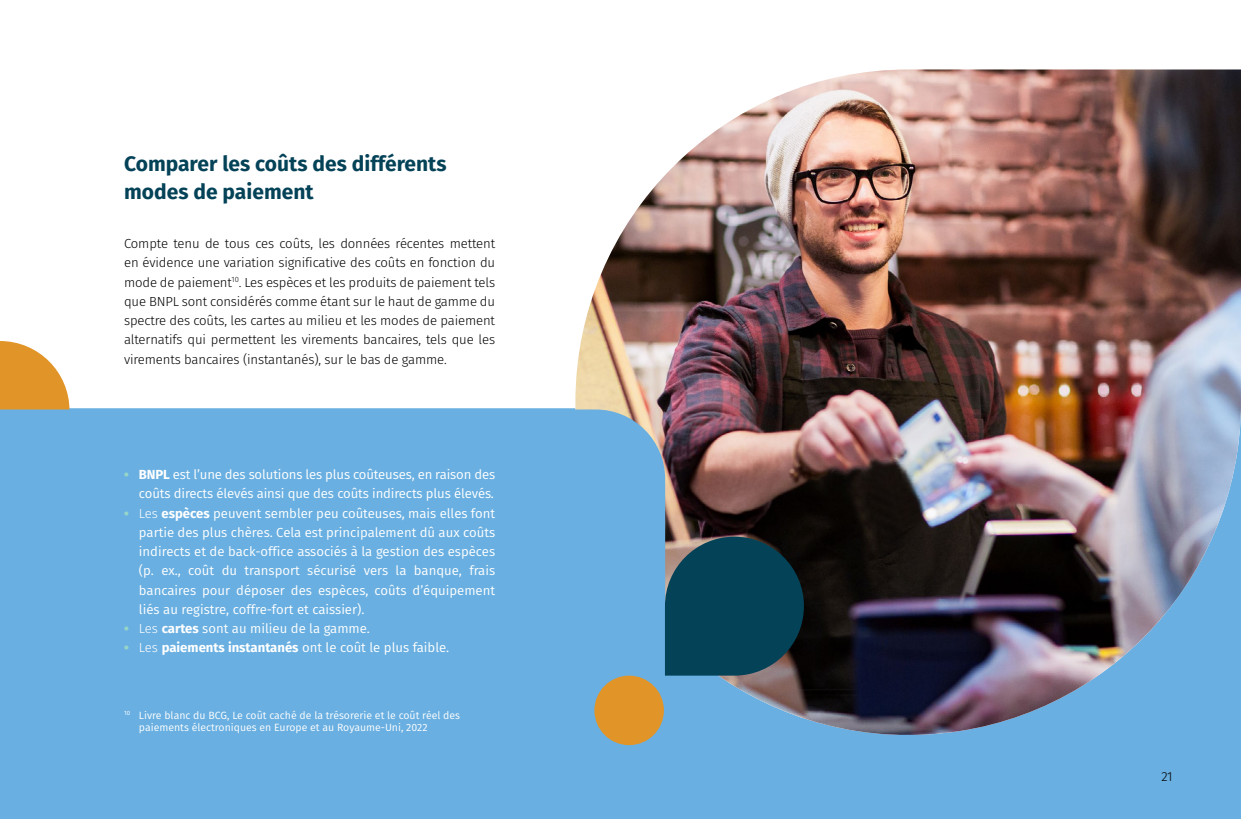
<style>
.page{position:relative;width:1241px;height:819px;background:#fff}
.page>*{position:absolute;margin:0;border:0;box-sizing:border-box;transform-origin:0 0}
.t1{font:700 21px/28px "Fira Sans";color:#044258}
.t2{font:13.12px/19.2px "Fira Sans";letter-spacing:-.01em;color:#fff;text-align:right}
.t3{font:300 13.12px/19.2px "Fira Sans";letter-spacing:-.01em;color:#000;text-align:justify}
.t4{font:10.5px/12.2px "Fira Sans";color:#fff}
.s1{font-weight:800;color:#97d5c9}
.s2{font-weight:700}
.s3{font-weight:300}
</style>
<div class="page">
<div style="left:69px;top:408px;width:1171px;height:411px;background:#69afe1"></div>
<img style="left:575px;top:69px;width:665px;height:666px">
<svg style="left:0;top:341px;width:69px;height:68px"></svg>
<div style="left:0;top:409px;width:665px;height:410px;background:#69afe1"></div>
<svg style="left:665px;top:536px;width:138px;height:139px;background:#124355"></svg>
<div style="left:594px;top:675px;width:69px;height:70px;background:#e19427;border-radius:50%"></div>
<h1 class="t1" style="left:124px;top:148px;width:324px">Comparer les coûts des différents modes de paiement</h1>
<p class="t3" style="left:124px;top:234px;width:372px">Compte tenu de tous ces coûts, les données récentes mettent en évidence une variation significative des coûts en fonction du mode de paiement<sup>10</sup>. Les espèces et les produits de paiement tels que BNPL sont considérés comme étant sur le haut de gamme du spectre des coûts, les cartes au milieu et les modes de paiement alternatifs qui permettent les virements bancaires, tels que les virements bancaires (instantanés), sur le bas de gamme.</p>
<p class="t2" style="left:124px;top:464px;width:372px"><span class="s1">•</span> <span class="s2">BNPL</span> est l’une des solutions les plus coûteuses, en raison des coûts directs élevés ainsi que des coûts indirects plus élevés.</p>
<p class="t2" style="left:139px;top:503px;width:357px;text-align:justify;text-indent:-15px"><span class="s1">•</span> <span class="s3">Les</span> <span class="s2">espèces</span> peuvent sembler peu coûteuses, mais elles font partie des plus chères. Cela est principalement dû aux coûts indirects et de back-office associés à la gestion des espèces (p. ex., coût du transport sécurisé vers la banque, frais bancaires pour déposer des espèces, coûts d’équipement liés au registre, coffre-fort et caissier).</p>
<p class="t2" style="left:124px;top:618px;width:247px"><span class="s1">•</span> <span class="s3">Les</span> <span class="s2">cartes</span> sont au milieu de la gamme.</p>
<p class="t2" style="left:124px;top:638px;width:326px"><span class="s1">•</span> <span class="s3">Les</span> <span class="s2">paiements instantanés</span> ont le coût le plus faible.</p>
<p class="t4" style="left:139px;top:708px;width:322px;text-indent:-15px"><sup>10</sup> Livre blanc du BCG, Le coût caché de la trésorerie et le coût réel des paiements électroniques en Europe et au Royaume-Uni, 2022</p>
<p class="t3" style="left:1161px;top:766px;width:13px">21</p>
</div>
